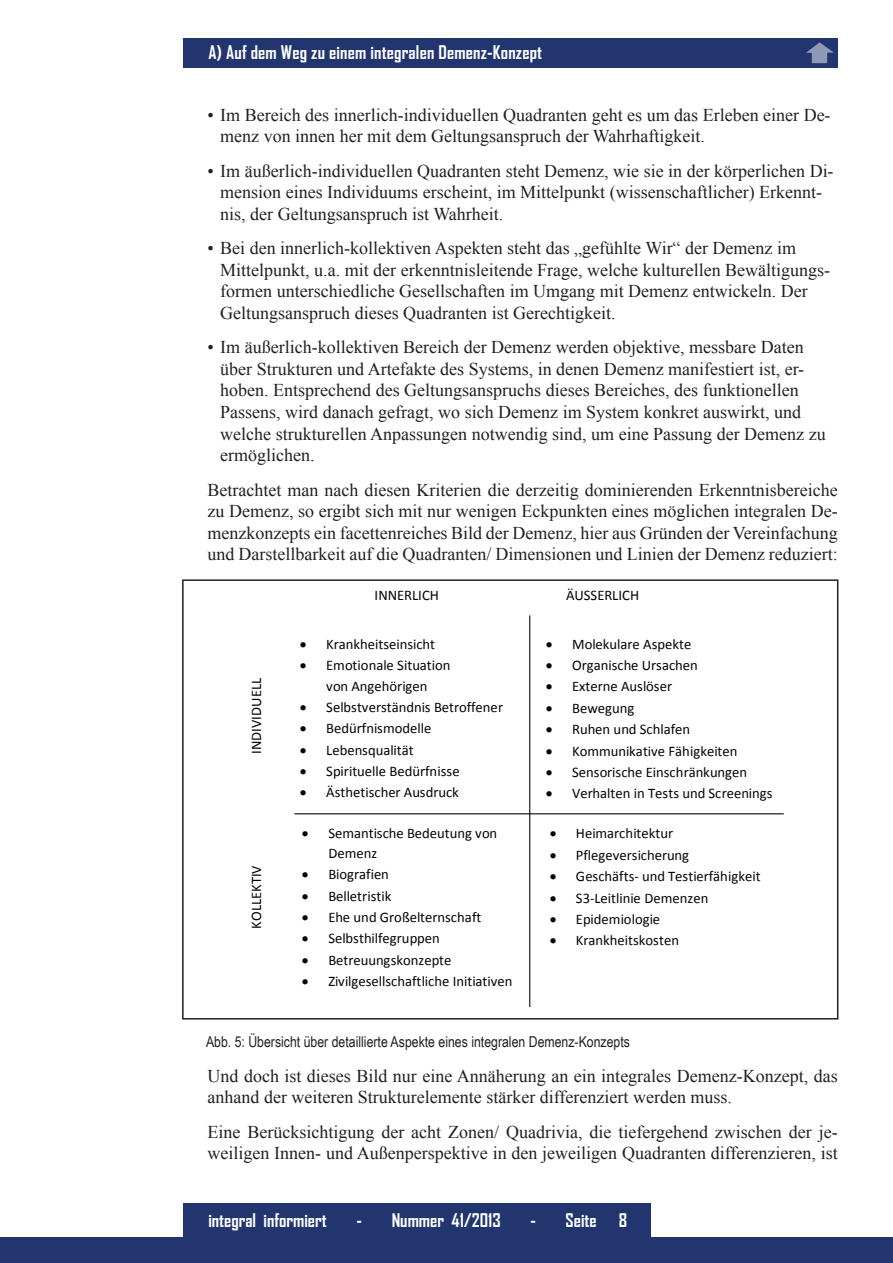
<style>
.page{position:relative;width:893px;height:1263px;background:#fff}
.page>*{position:absolute;margin:0;border:0;box-sizing:border-box;transform-origin:0 0}
.t1{font:18px/21.6px "Times New Roman";color:#231f20}
.t2{font:700 18px "Agency FB";letter-spacing:.01em;color:#fff}
.t3{font:15px "Arial Narrow";color:#231f20}
.t4{font:14.7px/20.9px "Calibri";color:#040503;text-align:center}
</style>
<div class="page">
<div style="left:0;top:1238px;width:893px;height:25px;background:#22356e"></div>
<div style="left:183px;top:1203px;width:468px;height:34px;background:#22356e"></div>
<div style="left:183px;top:38px;width:655px;height:30px;background:#22356e"></div>
<hr style="left:529px;top:615px;width:1px;height:392px;background:#040503">
<hr style="left:294px;top:813px;width:490px;height:1px;background:#040503">
<div style="left:182px;top:579px;width:656px;height:440px;border:2px solid #231f20"></div>
<svg style="left:806px;top:42px;width:28px;height:21px"></svg>
<p class="t2" style="left:208px;top:41px;width:335px">A) Auf dem Weg zu einem integralen Demenz-Konzept</p>
<p class="t1" style="left:220px;top:103px;width:612px;text-indent:-13px">• Im Bereich des innerlich-individuellen Quadranten geht es um das Erleben einer De&shy;menz von innen her mit dem Geltungsanspruch der Wahrhaftigkeit.</p>
<p class="t1" style="left:220px;top:159px;width:615px;text-indent:-13px">• Im äußerlich-individuellen Quadranten steht Demenz, wie sie in der körperlichen Di&shy;mension eines Individuums erscheint, im Mittelpunkt (wissenschaftlicher) Erkennt&shy;nis, der Geltungsanspruch ist Wahrheit.</p>
<p class="t1" style="left:220px;top:237px;width:611px;text-indent:-13px">• Bei den innerlich-kollektiven Aspekten steht das „gefühlte Wir“ der Demenz im Mittelpunkt, u.a. mit der erkenntnisleitende Frage, welche kulturellen Bewältigungs&shy;formen unterschiedliche Gesellschaften im Umgang mit Demenz entwickeln. Der Geltungsanspruch dieses Quadranten ist Gerechtigkeit.</p>
<p class="t1" style="left:220px;top:336px;width:607px;text-indent:-13px">• Im äußerlich-kollektiven Bereich der Demenz werden objektive, messbare Daten über Strukturen und Artefakte des Systems, in denen Demenz manifestiert ist, er&shy;hoben. Entsprechend des Geltungsanspruchs dieses Bereiches, des funktionellen Passens, wird danach gefragt, wo sich Demenz im System konkret auswirkt, und welche strukturellen Anpassungen notwendig sind, um eine Passung der Demenz zu ermöglichen.</p>
<p class="t1" style="left:207px;top:478px;width:632px;text-align:justify">Betrachtet man nach diesen Kriterien die derzeitig dominierenden Erkenntnisbereiche zu Demenz, so ergibt sich mit nur wenigen Eckpunkten eines möglichen integralen De&shy;menzkonzepts ein facettenreiches Bild der Demenz, hier aus Gründen der Vereinfachung und Darstellbarkeit auf die Quadranten/ Dimensionen und Linien der Demenz reduziert:</p>
<p class="t4" style="left:245px;top:754px;width:77px;rotate:-90deg">INDIVIDUELL</p>
<p class="t4" style="left:245px;top:928px;width:65px;rotate:-90deg">KOLLEKTIV</p>
<p class="t4" style="left:375px;top:584px;width:66px">INNERLICH</p>
<p class="t4" style="left:566px;top:584px;width:75px">ÄUSSERLICH</p>
<p class="t4" style="left:300px;top:633px;width:137px">• Krankheitseinsicht</p>
<p class="t4" style="left:300px;top:654px;width:152px">• Emotionale Situation von Angehörigen</p>
<p class="t4" style="left:300px;top:696px;width:205px">• Selbstverständnis Betroffener</p>
<p class="t4" style="left:300px;top:717px;width:133px">• Bedürfnismodelle</p>
<p class="t4" style="left:300px;top:739px;width:115px">• Lebensqualität</p>
<p class="t4" style="left:300px;top:760px;width:161px">• Spirituelle Bedürfnisse</p>
<p class="t4" style="left:300px;top:781px;width:160px">• Ästhetischer Ausdruck</p>
<p class="t4" style="left:328px;top:821px;width:170px;text-align:left;text-indent:-26px">• Semantische Bedeutung von<br>Demenz</p>
<p class="t4" style="left:302px;top:863px;width:89px">• Biografien</p>
<p class="t4" style="left:302px;top:885px;width:91px">• Belletristik</p>
<p class="t4" style="left:302px;top:906px;width:181px">• Ehe und Großelternschaft</p>
<p class="t4" style="left:302px;top:927px;width:139px">• Selbsthilfegruppen</p>
<p class="t4" style="left:302px;top:949px;width:151px">• Betreuungskonzepte</p>
<p class="t4" style="left:302px;top:970px;width:212px">• Zivilgesellschaftliche Initiativen</p>
<p class="t4" style="left:546px;top:633px;width:147px">• Molekulare Aspekte</p>
<p class="t4" style="left:546px;top:654px;width:153px">• Organische Ursachen</p>
<p class="t4" style="left:546px;top:675px;width:128px">• Externe Auslöser</p>
<p class="t4" style="left:546px;top:697px;width:90px">• Bewegung</p>
<p class="t4" style="left:546px;top:718px;width:146px">• Ruhen und Schlafen</p>
<p class="t4" style="left:546px;top:739px;width:193px">• Kommunikative Fähigkeiten</p>
<p class="t4" style="left:546px;top:761px;width:203px">• Sensorische Einschränkungen</p>
<p class="t4" style="left:546px;top:782px;width:228px">• Verhalten in Tests und Screenings</p>
<p class="t4" style="left:550px;top:822px;width:125px">• Heimarchitektur</p>
<p class="t4" style="left:550px;top:844px;width:141px">• Pflegeversicherung</p>
<p class="t4" style="left:550px;top:865px;width:212px">• Geschäfts- und Testierfähigkeit</p>
<p class="t4" style="left:550px;top:886px;width:160px">• S3-Leitlinie Demenzen</p>
<p class="t4" style="left:550px;top:908px;width:112px">• Epidemiologie</p>
<p class="t4" style="left:550px;top:929px;width:131px">• Krankheitskosten</p>
<p class="t3" style="left:206px;top:1031px;width:425px">Abb. 5: Übersicht über detaillierte Aspekte eines integralen Demenz-Konzepts</p>
<p class="t1" style="left:207px;top:1064px;width:632px">Und doch ist dieses Bild nur eine Annäherung an ein integrales Demenz-Konzept, das anhand der weiteren Strukturelemente stärker differenziert werden muss.</p>
<p class="t1" style="left:207px;top:1120px;width:632px">Eine Berücksichtigung der acht Zonen/ Quadrivia, die tiefergehend zwischen der je&shy;weiligen Innen- und Außenperspektive in den jeweiligen Quadranten differenzieren, ist</p>
<p class="t2" style="left:208px;top:1208px;width:120px">integral informiert</p>
<p class="t2" style="left:356px;top:1208px;width:146px">- Nummer 41/2013</p>
<p class="t2" style="left:530px;top:1208px;width:99px">- Seite 8</p>
</div>
